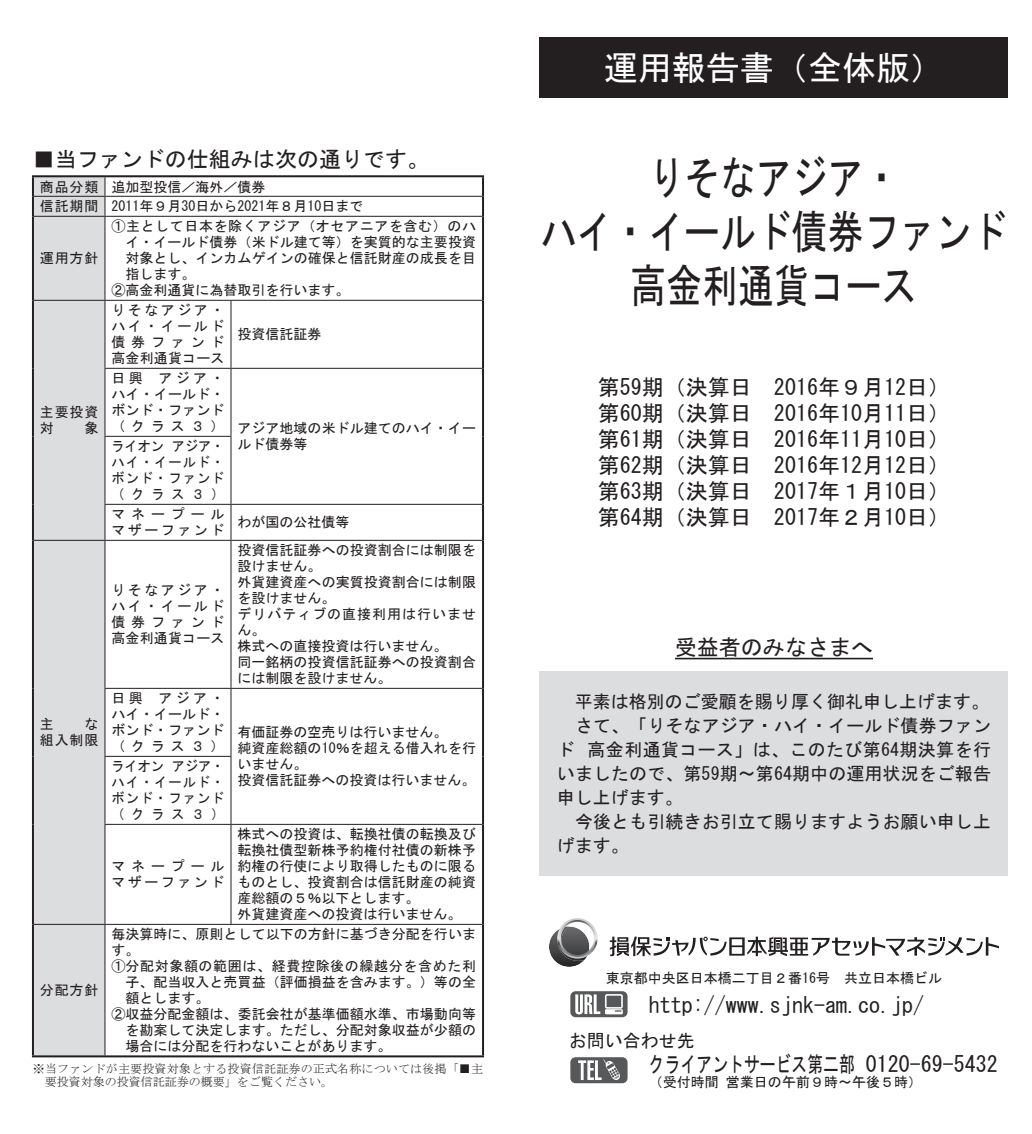
<style>
.page{position:relative;width:1032px;height:1134px;background:#fff}
.page>*{position:absolute;margin:0;border:0;box-sizing:border-box;transform-origin:0 0}
.t1{font:46px/54px "MS Gothic";color:#231f20;text-align:center;scale:.78 1}
.t2{font:34px "MS Gothic";color:#fff}
.t3{font:22px/26px "MS Gothic";color:#231f20;text-align:justify}
.t4{font:22px "MS Gothic";color:#231f20;scale:.72 1}
.t5{font:18px/24px "MS Gothic";letter-spacing:.005em;color:#231f20}
.t6{font:14px/16px "MS Gothic";color:#231f20}
.t7{font:14px/16px "MS Gothic";color:#231f20;text-align:justify;scale:.94 1}
.t8{font:14px "MS Gothic";letter-spacing:.045em;color:#231f20}
.t9{font:14px/16px "MS Gothic";letter-spacing:.18em;color:#231f20}
.t10{font:12px/13px "MS Mincho";letter-spacing:.015em;color:#231f20}
</style>
<div class="page">
<svg style="left:549px;top:926px;width:40px;height:41px"></svg>
<svg style="left:557px;top:918px;width:41px;height:43px"></svg>
<svg style="left:610px;top:937px;width:389px;height:19px"></svg>
<svg style="left:570px;top:991px;width:57px;height:26px"></svg>
<svg style="left:570px;top:1057px;width:57px;height:26px"></svg>
<div style="left:34px;top:177px;width:70px;height:878px;background:#dcdddf"></div>
<hr style="left:34px;top:196px;width:197px;height:1px;background:#231f20">
<svg style="left:104px;top:177px;width:1px;height:39px"></svg>
<hr style="left:231px;top:196px;width:251px;height:1px;background:#231f20">
<hr style="left:34px;top:216px;width:197px;height:1px;background:#231f20">
<hr style="left:104px;top:217px;width:1px;height:83px;background:#231f20">
<hr style="left:231px;top:216px;width:251px;height:1px;background:#231f20">
<hr style="left:34px;top:300px;width:197px;height:1px;background:#231f20">
<hr style="left:104px;top:301px;width:1px;height:67px;background:#231f20">
<hr style="left:231px;top:300px;width:251px;height:1px;background:#231f20">
<hr style="left:230px;top:301px;width:1px;height:67px;background:#231f20">
<hr style="left:104px;top:368px;width:127px;height:1px;background:#231f20">
<hr style="left:104px;top:369px;width:1px;height:67px;background:#231f20">
<hr style="left:231px;top:368px;width:251px;height:1px;background:#231f20">
<hr style="left:230px;top:369px;width:1px;height:67px;background:#231f20">
<hr style="left:104px;top:436px;width:127px;height:1px;background:#231f20">
<hr style="left:104px;top:437px;width:1px;height:67px;background:#231f20">
<hr style="left:230px;top:437px;width:1px;height:67px;background:#231f20">
<hr style="left:104px;top:504px;width:127px;height:1px;background:#231f20">
<hr style="left:104px;top:505px;width:1px;height:35px;background:#231f20">
<hr style="left:231px;top:504px;width:251px;height:1px;background:#231f20">
<hr style="left:230px;top:505px;width:1px;height:35px;background:#231f20">
<hr style="left:34px;top:540px;width:197px;height:1px;background:#231f20">
<hr style="left:104px;top:541px;width:1px;height:147px;background:#231f20">
<hr style="left:231px;top:540px;width:251px;height:1px;background:#231f20">
<hr style="left:230px;top:541px;width:1px;height:147px;background:#231f20">
<hr style="left:104px;top:688px;width:127px;height:1px;background:#231f20">
<hr style="left:104px;top:689px;width:1px;height:67px;background:#231f20">
<hr style="left:231px;top:688px;width:251px;height:1px;background:#231f20">
<hr style="left:230px;top:689px;width:1px;height:67px;background:#231f20">
<hr style="left:104px;top:756px;width:127px;height:1px;background:#231f20">
<hr style="left:104px;top:757px;width:1px;height:67px;background:#231f20">
<hr style="left:230px;top:757px;width:1px;height:67px;background:#231f20">
<hr style="left:104px;top:824px;width:127px;height:1px;background:#231f20">
<hr style="left:104px;top:825px;width:1px;height:99px;background:#231f20">
<hr style="left:231px;top:824px;width:251px;height:1px;background:#231f20">
<hr style="left:230px;top:825px;width:1px;height:99px;background:#231f20">
<hr style="left:34px;top:924px;width:197px;height:1px;background:#231f20">
<hr style="left:104px;top:925px;width:1px;height:130px;background:#231f20">
<hr style="left:231px;top:924px;width:251px;height:1px;background:#231f20">
<hr style="left:32px;top:175px;width:73px;height:2px;background:#231f20">
<svg style="left:32px;top:177px;width:2px;height:19px"></svg>
<hr style="left:105px;top:175px;width:379px;height:2px;background:#231f20">
<svg style="left:482px;top:177px;width:2px;height:19px"></svg>
<hr style="left:32px;top:196px;width:2px;height:20px;background:#231f20">
<hr style="left:482px;top:196px;width:2px;height:20px;background:#231f20">
<hr style="left:32px;top:216px;width:2px;height:84px;background:#231f20">
<hr style="left:482px;top:216px;width:2px;height:84px;background:#231f20">
<hr style="left:32px;top:300px;width:2px;height:68px;background:#231f20">
<hr style="left:482px;top:300px;width:2px;height:68px;background:#231f20">
<hr style="left:32px;top:368px;width:2px;height:68px;background:#231f20">
<hr style="left:482px;top:368px;width:2px;height:68px;background:#231f20">
<hr style="left:32px;top:436px;width:2px;height:68px;background:#231f20">
<hr style="left:482px;top:436px;width:2px;height:68px;background:#231f20">
<hr style="left:32px;top:504px;width:2px;height:36px;background:#231f20">
<hr style="left:482px;top:504px;width:2px;height:36px;background:#231f20">
<hr style="left:32px;top:540px;width:2px;height:148px;background:#231f20">
<hr style="left:482px;top:540px;width:2px;height:148px;background:#231f20">
<hr style="left:32px;top:688px;width:2px;height:68px;background:#231f20">
<hr style="left:482px;top:688px;width:2px;height:68px;background:#231f20">
<hr style="left:32px;top:756px;width:2px;height:68px;background:#231f20">
<hr style="left:482px;top:756px;width:2px;height:68px;background:#231f20">
<hr style="left:32px;top:824px;width:2px;height:100px;background:#231f20">
<hr style="left:482px;top:824px;width:2px;height:100px;background:#231f20">
<hr style="left:32px;top:924px;width:2px;height:131px;background:#231f20">
<hr style="left:482px;top:924px;width:2px;height:131px;background:#231f20">
<hr style="left:32px;top:1055px;width:452px;height:2px;background:#231f20">
<div style="left:540px;top:38px;width:468px;height:60px;background:#231f20"></div>
<div style="left:540px;top:672px;width:468px;height:204px;background:#dcdddf"></div>
<hr style="left:675px;top:658px;width:198px;height:1px;background:#231f20">
<h3 class="t3" style="left:33px;top:146px;width:398px">■当ファンドの仕組みは次の通りです。</h3>
<p class="t6" style="left:40px;top:177px;width:325px;line-height:19.8px">商品分類 追加型投信／海外／債券<br>信託期間 2011年９月30日から2021年８月10日まで</p>
<p class="t6" style="left:40px;top:250px;width:60px">運用方針</p>
<p class="t8" style="left:111px;top:219px;width:366px">①主として日本を除くアジア（オセアニアを含む）のハ</p>
<p class="t6" style="left:125px;top:234px;width:352px">イ・イールド債券（米ドル建て等）を実質的な主要投資</p>
<p class="t6" style="left:125px;top:250px;width:352px">対象とし、インカムゲインの確保と信託財産の成長を目</p>
<p class="t6" style="left:125px;top:266px;width:71px">指します。</p>
<p class="t6" style="left:111px;top:282px;width:239px">②高金利通貨に為替取引を行います。</p>
<p class="t6" style="left:40px;top:404px;width:60px">主要投資対</p>
<p class="t6" style="left:84px;top:420px;width:15px">象</p>
<p class="t6" style="left:40px;top:716px;width:60px;text-align:right">な<br>組入制限</p>
<p class="t6" style="left:40px;top:716px;width:15px">主</p>
<p class="t6" style="left:111px;top:302px;width:115px;text-align:justify">りそなアジア・ハイ・イールド債券ファンド高金利通貨コース</p>
<p class="t6" style="left:237px;top:326px;width:85px">投資信託証券</p>
<p class="t6" style="left:111px;top:370px;width:114px;text-align:justify">日興 アジア・ハイ・イールド・ボンド・ファンド</p>
<p class="t6" style="left:111px;top:419px;width:366px;line-height:18px">（クラス３） アジア地域の米ドル建てのハイ・イーライオン アジア・ ルド債券等</p>
<p class="t7" style="left:111px;top:454px;width:122px">ハイ・イールド・ボンド・ファンド（クラス３）</p>
<p class="t9" style="left:111px;top:506px;width:115px">マネープールマザーファンド</p>
<p class="t6" style="left:237px;top:514px;width:113px">わが国の公社債等</p>
<p class="t6" style="left:111px;top:582px;width:115px;text-align:justify">りそなアジア・ハイ・イールド債券ファンド高金利通貨コース</p>
<p class="t6" style="left:111px;top:690px;width:115px;text-align:justify">日興 アジア・ハイ・イールド・ボンド・ファンド（クラス３）</p>
<p class="t7" style="left:111px;top:758px;width:122px">ライオン アジア・ハイ・イールド・ボンド・ファンド（クラス３）</p>
<p class="t9" style="left:111px;top:858px;width:115px">マネープールマザーファンド</p>
<p class="t6" style="left:237px;top:542px;width:240px">投資信託証券への投資割合には制限を設けません。<br>外貨建資産への実質投資割合には制限を設けません。<br>デリバティブの直接利用は行いません。<br>株式への直接投資は行いません。<br>同一銘柄の投資信託証券への投資割合には制限を設けません。</p>
<p class="t6" style="left:237px;top:724px;width:240px">有価証券の空売りは行いません。<br>純資産総額の10％を超える借入れを行いません。<br>投資信託証券への投資は行いません。</p>
<p class="t6" style="left:237px;top:826px;width:240px">株式への投資は、転換社債の転換及び転換社債型新株予約権付社債の新株予約権の行使により取得したものに限るものとし、投資割合は信託財産の純資産総額の５％以下とします。<br>外貨建資産への投資は行いません。</p>
<p class="t6" style="left:111px;top:926px;width:366px">毎決算時に、原則として以下の方針に基づき分配を行いま</p>
<p class="t6" style="left:111px;top:942px;width:29px">す。</p>
<p class="t8" style="left:111px;top:959px;width:366px">①分配対象額の範囲は、経費控除後の繰越分を含めた利</p>
<p class="t6" style="left:125px;top:974px;width:352px">子、配当収入と売買益（評価損益を含みます。）等の全</p>
<p class="t6" style="left:125px;top:990px;width:85px">額とします。</p>
<p class="t6" style="left:111px;top:1006px;width:366px">②収益分配金額は、委託会社が基準価額水準、市場動向等</p>
<p class="t6" style="left:125px;top:1022px;width:352px">を勘案して決定します。ただし、分配対象収益が少額の</p>
<p class="t6" style="left:125px;top:1038px;width:267px">場合には分配を行わないことがあります。</p>
<p class="t10" style="left:45px;top:1062px;width:440px;text-indent:-12px">※当ファンドが主要投資対象とする投資信託証券の正式名称については後掲「■主要投資対象の投資信託証券の概要」をご覧ください。</p>
<p class="t6" style="left:40px;top:982px;width:60px">分配方針</p>
<h2 class="t2" style="left:604px;top:51px;width:341px">運用報告書（全体版）</h2>
<h1 class="t1" style="left:541px;top:150px;width:599px">りそなアジア・<br>ハイ・イールド債券ファンド高金利通貨コース</h1>
<h3 class="t3" style="left:598px;top:374px;width:353px">第59期（決算日　2016年９月12日）第60期（決算日　2016年10月11日）第61期（決算日　2016年11月10日）第62期（決算日　2016年12月12日）第63期（決算日　2017年１月10日）第64期（決算日　2017年２月10日）</h3>
<h3 class="t3" style="left:675px;top:634px;width:199px">受益者のみなさまへ</h3>
<p class="t5" style="left:557px;top:690px;width:436px">　平素は格別のご愛顧を賜り厚く御礼申し上げます。　さて、「りそなアジア・ハイ・イールド債券ファンド 高金利通貨コース」は、このたび第64期決算を行いましたので、第59期～第64期中の運用状況をご報告申し上げます。<br>　今後とも引続きお引立て賜りますようお願い申し上げます。</p>
<p class="t6" style="left:606px;top:970px;width:337px">東京都中央区日本橋二丁目２番16号　共立日本橋ビル</p>
<h3 class="t3" style="left:649px;top:992px;width:276px">http://www.sjnk-am.co.jp/</h3>
<p class="t5" style="left:569px;top:1028px;width:127px">お問い合わせ先</p>
<h3 class="t4" style="left:649px;top:1053px;width:486px">クライアントサービス第二部 0120-69-5432</h3>
<p class="t6" style="left:649px;top:1074px;width:274px">（受付時間 営業日の午前９時～午後５時）</p>
</div>
